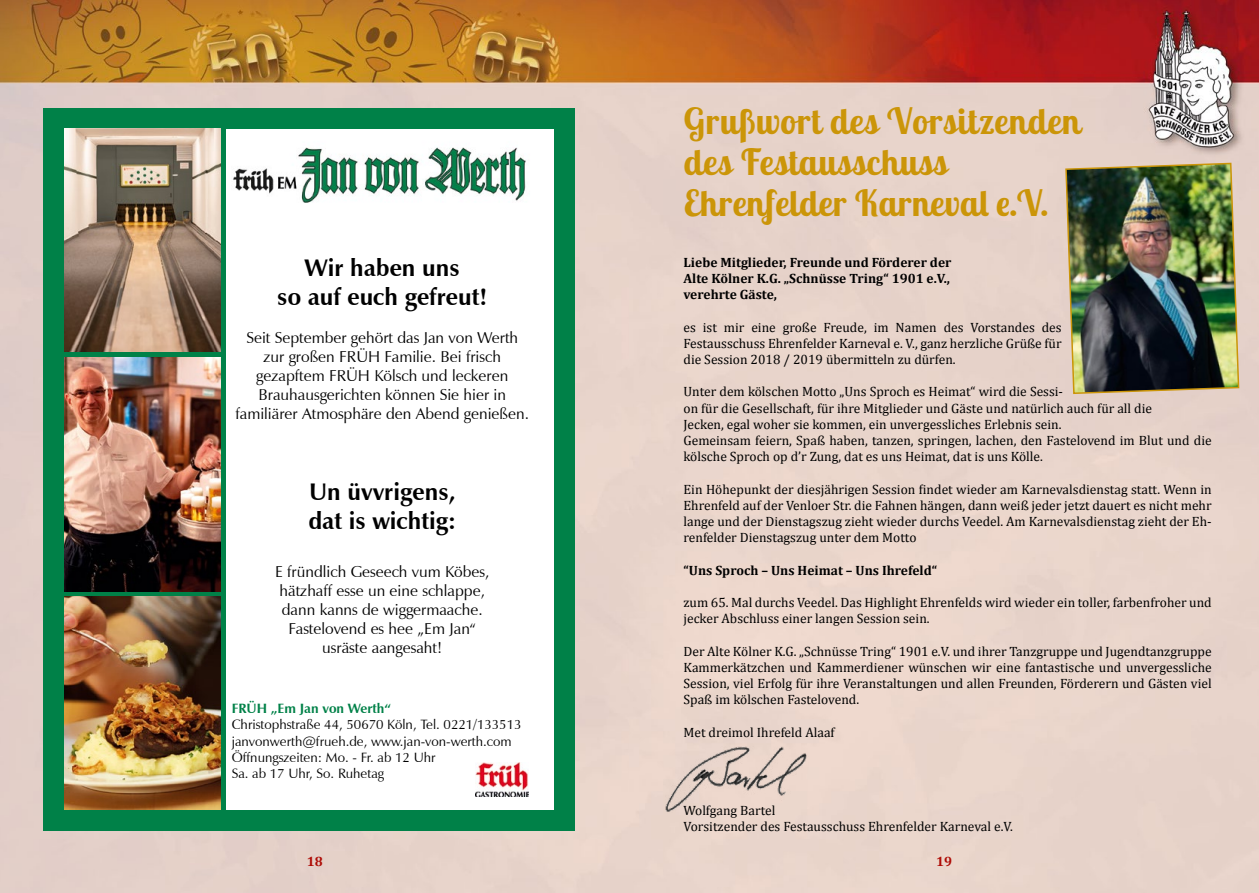
<style>
.page{position:relative;width:1259px;height:893px;background:#fff}
.page>*{position:absolute;margin:0;border:0;box-sizing:border-box;transform-origin:0 0}
.t1{font:700 36px/41.2px "Lobster Two";letter-spacing:.01em;color:#cb9508}
.t2{font:700 24px/28.8px "Zapf Humanist 601 BT";color:#000}
.t3{font:15.75px/18.9px "Zapf Humanist 601 BT";color:#000;text-align:center}
.t4{font:13.5px/16.2px "Cambria";color:#000;text-align:justify}
.t5{font:13.5px/16.2px "Zapf Humanist 601 BT";color:#000}
.t6{font:700 13.5px/16.2px "Cambria";color:#000;text-align:justify}
.t7{font:700 13.5px "Zapf Humanist 601 BT";color:#008148}
.t8{font:700 13.5px "Cambria";color:#ae0b05}
</style>
<div class="page">
<img style="left:0;top:0;width:1259px;height:893px">
<div style="left:44px;top:108px;width:531px;height:722px;background:#008148"></div>
<div style="left:226px;top:129px;width:328px;height:680px;background:#fff"></div>
<img style="left:475px;top:763px;width:54px;height:34px">
<img style="left:233px;top:147px;width:293px;height:55px">
<img style="left:65px;top:357px;width:156px;height:234px">
<img style="left:65px;top:597px;width:156px;height:212px">
<img style="left:65px;top:129px;width:156px;height:223px">
<img style="left:1064px;top:162px;width:176px;height:233px">
<img style="left:665px;top:747px;width:144px;height:66px">
<h2 class="t2" style="left:277px;top:253px;width:211px;text-align:center">Wir haben uns<br>so auf euch gefreut!</h2>
<p class="t3" style="left:235px;top:328px;width:295px">Seit September gehört das Jan von Werth zur großen FRÜH Familie. Bei frisch gezapftem FRÜH Kölsch und leckeren Brauhausgerichten können Sie hier in familiärer Atmosphäre den Abend genießen.</p>
<h2 class="t2" style="left:308px;top:478px;width:149px">Un üvvrigens, dat is wichtig:</h2>
<p class="t3" style="left:275px;top:562px;width:216px">E fründlich Geseech vum Köbes, hätzhaff esse un eine schlappe, dann kanns de wiggermaache.<br>Fastelovend es hee „Em Jan“ usräste aangesaht!</p>
<p class="t7" style="left:232px;top:700px;width:161px">FRÜH „Em Jan von Werth“</p>
<p class="t5" style="left:232px;top:717px;width:291px">Christophstraße 44, 50670 Köln, Tel. 0221/133513 janvonwerth@frueh.de, www.jan-von-werth.com Öffnungszeiten: Mo. - Fr. ab 12 Uhr<br>Sa. ab 17 Uhr, So. Ruhetag</p>
<h1 class="t1" style="left:683px;top:100px;width:398px">Grußwort des Vorsitzenden des Festausschuss<br>Ehrenfelder Karneval e.V.</h1>
<p class="t6" style="left:683px;top:254px;width:269px">Liebe Mitglieder, Freunde und Förderer der Alte Kölner K.G. „Schnüsse Tring“ 1901 e.V., verehrte Gäste,</p>
<p class="t4" style="left:683px;top:319px;width:380px">es ist mir eine große Freude, im Namen des Vorstandes des Festausschuss Ehrenfelder Karneval e. V., ganz herzliche Grüße für die Session 2018 / 2019 übermitteln zu dürfen.</p>
<p class="t4" style="left:683px;top:384px;width:530px;text-align:left">Unter dem kölschen Motto „Uns Sproch es Heimat“ wird die Sessi-<br>on für die Gesellschaft, für ihre Mitglieder und Gäste und natürlich auch für all die<br>Jecken, egal woher sie kommen, ein unvergessliches Erlebnis sein.<br>Gemeinsam feiern, Spaß haben, tanzen, springen, lachen, den Fastelovend im Blut und die kölsche Sproch op d’r Zung, dat es uns Heimat, dat is uns Kölle.</p>
<p class="t4" style="left:683px;top:481px;width:530px">Ein Höhepunkt der diesjährigen Session findet wieder am Karnevalsdienstag statt. Wenn in Ehrenfeld auf der Venloer Str. die Fahnen hängen, dann weiß jeder jetzt dauert es nicht mehr lange und der Dienstagszug zieht wieder durchs Veedel. Am Karnevalsdienstag zieht der Eh&shy;renfelder Dienstagszug unter dem Motto</p>
<p class="t6" style="left:683px;top:561px;width:255px">“Uns Sproch – Uns Heimat – Uns Ihrefeld“</p>
<p class="t4" style="left:683px;top:594px;width:530px">zum 65. Mal durchs Veedel. Das Highlight Ehrenfelds wird wieder ein toller, farbenfroher und jecker Abschluss einer langen Session sein.</p>
<p class="t4" style="left:683px;top:643px;width:530px">Der Alte Kölner K.G. „Schnüsse Tring“ 1901 e.V. und ihrer Tanzgruppe und Jugendtanzgruppe Kammerkätzchen und Kammerdiener wünschen wir eine fantastische und unvergessliche Session, viel Erfolg für ihre Veranstaltungen und allen Freunden, Förderern und Gästen viel Spaß im kölschen Fastelovend.</p>
<p class="t4" style="left:683px;top:724px;width:153px">Met dreimol Ihrefeld Alaaf</p>
<p class="t4" style="left:683px;top:802px;width:331px">Wolfgang Bartel<br>Vorsitzender des Festausschuss Ehrenfelder Karneval e.V.</p>
<p class="t8" style="left:307px;top:852px;width:17px">18</p>
<p class="t8" style="left:936px;top:852px;width:17px">19</p>
</div>
